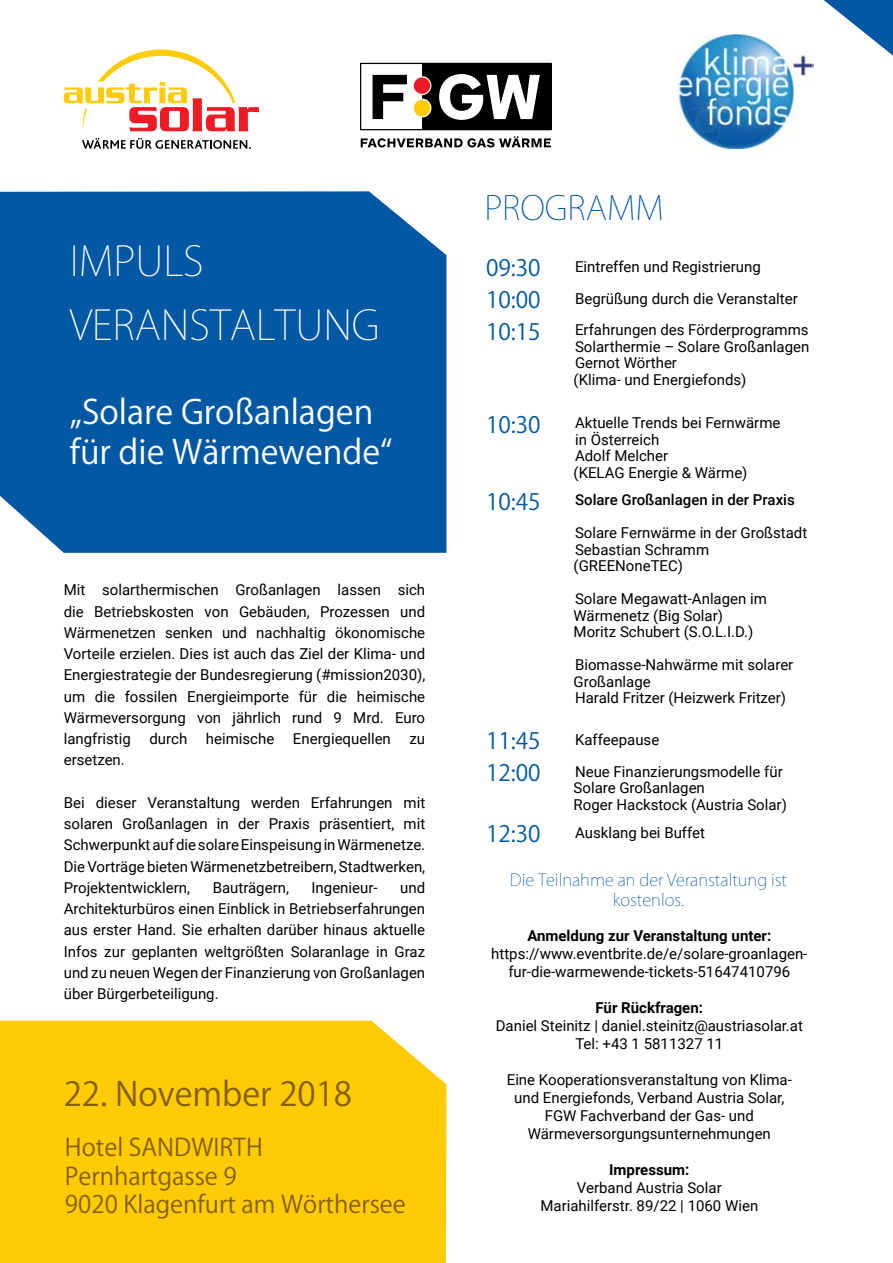
<style>
.page{position:relative;width:893px;height:1263px;background:#fff}
.page>*{position:absolute;margin:0;border:0;box-sizing:border-box;transform-origin:0 0}
.t1{font:200 40.5px/63.8px "Koz Go Pro";color:#fff}
.t2{font:33px/39.6px "Koz Go Pro";color:#fff}
.t3{font:33px "Koz Go Pro";color:#845f00}
.t4{font:200 33px "Koz Go Pro";color:#0258a2}
.t5{font:24px/28.8px "Koz Go Pro";color:#845f00}
.t6{font:22.5px "Koz Go Pro";color:#0258a2}
.t7{font:200 16.5px/19.8px "Koz Go Pro";color:#0258a2;text-align:center}
.t8{font:15px/21.3px "Roboto";color:#000}
.t9{font:700 15px "Roboto";color:#000}
.t10{font:500 15px "Roboto";color:#000}
</style>
<div class="page">
<div style="left:0;top:1020px;width:446px;height:243px;background:#ffcb05"></div>
<div style="left:0;top:191px;width:446px;height:362px;background:#0258a2"></div>
<svg style="left:82px;top:138px;width:169px;height:11px"></svg>
<svg style="left:64px;top:50px;width:195px;height:81px"></svg>
<svg style="left:360px;top:63px;width:191px;height:67px"></svg>
<svg style="left:361px;top:136px;width:190px;height:11px"></svg>
<img style="left:677px;top:35px;width:137px;height:113px">
<svg style="left:824px;top:0;width:69px;height:56px"></svg>
<h1 class="t1" style="left:70px;top:229px;width:312px">IMPULS<br>VERANSTALTUNG</h1>
<h2 class="t2" style="left:70px;top:393px;width:324px">„Solare Großanlagen für die Wärmewende“</h2>
<p class="t8" style="left:64px;top:579px;width:363px;text-align:justify">Mit solarthermischen Großanlagen lassen sich die Betriebskosten von Gebäuden, Prozessen und Wärmenetzen senken und nachhaltig ökonomische Vorteile erzielen. Dies ist auch das Ziel der Klima- und Energiestrategie der Bundesregierung (#mission2030), um die fossilen Energieimporte für die heimische Wärmeversorgung von jährlich rund 9 Mrd. Euro langfristig durch heimische Energiequellen zu ersetzen.</p>
<p class="t8" style="left:64px;top:791px;width:363px;text-align:justify">Bei dieser Veranstaltung werden Erfahrungen mit solaren Großanlagen in der Praxis präsentiert, mit Schwerpunkt auf die solare Einspeisung in Wärmenetze.<br>Die Vorträge bieten Wärmenetzbetreibern, Stadtwerken, Projektentwicklern,</p>
<p class="t8" style="left:64px;top:876px;width:363px;text-align:justify;text-indent:336px">und Architekturbüros einen Einblick in Betriebserfahrungen aus erster Hand. Sie erhalten darüber hinaus aktuelle Infos zur geplanten weltgrößten Solaranlage in Graz und zu neuen Wegen der Finanzierung von Großanlagen über Bürgerbeteiligung.</p>
<p class="t8" style="left:213px;top:876px;width:78px">Bauträgern,</p>
<p class="t8" style="left:312px;top:876px;width:68px">Ingenieur-</p>
<h2 class="t3" style="left:64px;top:1072px;width:290px">22. November 2018</h2>
<h3 class="t5" style="left:65px;top:1133px;width:342px">Hotel SANDWIRTH<br>Pernhartgasse 9<br>9020 Klagenfurt am Wörthersee</h3>
<h2 class="t4" style="left:484px;top:186px;width:85px">Programm</h2>
<h3 class="t6" style="left:486px;top:253px;width:56px">09:30</h3>
<p class="t8" style="left:575px;top:255px;width:187px">Eintreffen und Registrierung</p>
<h3 class="t6" style="left:486px;top:285px;width:56px">10:00</h3>
<p class="t8" style="left:575px;top:287px;width:224px">Begrüßung durch die Veranstalter</p>
<h3 class="t6" style="left:486px;top:317px;width:56px">10:15</h3>
<p class="t8" style="left:574px;top:321px;width:237px;line-height:16.5px">Erfahrungen des Förderprogramms<br>Solarthermie – Solare Großanlagen<br>Gernot Wörther<br>(Klima- und Energiefonds)</p>
<h3 class="t6" style="left:486px;top:410px;width:56px">10:30</h3>
<p class="t8" style="left:574px;top:414px;width:208px;line-height:16.5px">Aktuelle Trends bei Fernwärme in Österreich<br>Adolf Melcher<br>(KELAG Energie &amp; Wärme)</p>
<h3 class="t6" style="left:486px;top:487px;width:56px">10:45</h3>
<p class="t10" style="left:575px;top:489px;width:221px">Solare Großanlagen in der Praxis</p>
<p class="t8" style="left:574px;top:524px;width:235px;line-height:16.5px">Solare Fernwärme in der Großstadt<br>Sebastian Schramm (GREENoneTEC)</p>
<p class="t8" style="left:574px;top:590px;width:195px;line-height:16.5px">Solare Megawatt-Anlagen im<br>Wärmenetz (Big Solar)<br>Moritz Schubert (S.O.L.I.D.)</p>
<p class="t8" style="left:574px;top:656px;width:221px;line-height:16.5px">Biomasse-Nahwärme mit solarer<br>Großanlage<br>Harald Fritzer (Heizwerk Fritzer)</p>
<h3 class="t6" style="left:486px;top:727px;width:56px">11:45</h3>
<p class="t8" style="left:575px;top:728px;width:86px">Kaffeepause</p>
<h3 class="t6" style="left:486px;top:758px;width:56px">12:00</h3>
<p class="t8" style="left:574px;top:763px;width:215px;line-height:16.5px">Neue Finanzierungsmodelle für<br>Solare Großanlagen<br>Roger Hackstock (Austria Solar)</p>
<h3 class="t6" style="left:486px;top:819px;width:56px">12:30</h3>
<p class="t8" style="left:575px;top:821px;width:131px">Ausklang bei Buffet</p>
<p class="t7" style="left:510px;top:870px;width:279px">Die Teilnahme an der Veranstaltung ist kostenlos.</p>
<p class="t9" style="left:527px;top:925px;width:245px">Anmeldung zur Veranstaltung unter:</p>
<p class="t8" style="left:491px;top:944px;width:318px;line-height:18px;text-align:center">https://www.eventbrite.de/e/solare-groanlagen&shy;fur-die-warmewende-tickets-51647410796</p>
<p class="t9" style="left:596px;top:997px;width:109px">Für Rückfragen:</p>
<p class="t8" style="left:496px;top:1016px;width:309px;line-height:18px;text-align:center">Daniel Steinitz | daniel.steinitz@austriasolar.at<br>Tel: +43 1 5811327 11</p>
<p class="t8" style="left:507px;top:1070px;width:287px;line-height:18px;text-align:center">Eine Kooperationsveranstaltung von Klima&shy;und Energiefonds, Verband Austria Solar, FGW Fachverband der Gas- und Wärmeversorgungsunternehmungen</p>
<p class="t9" style="left:609px;top:1159px;width:82px">Impressum:</p>
<p class="t8" style="left:540px;top:1178px;width:219px;line-height:18px;text-align:center">Verband Austria Solar<br>Mariahilferstr. 89/22 | 1060 Wien</p>
</div>
